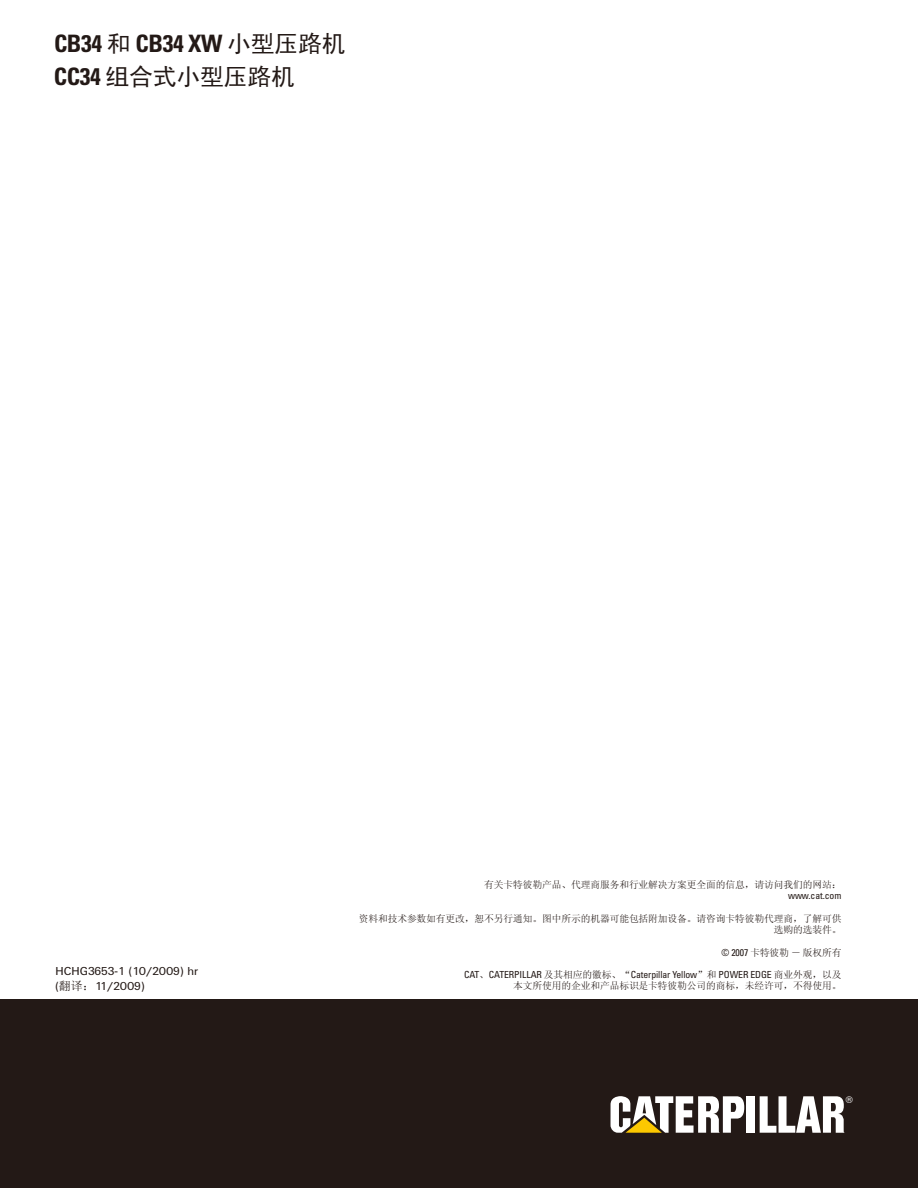
<style>
.page{position:relative;width:918px;height:1188px;background:#fff}
.page>*{position:absolute;margin:0;border:0;box-sizing:border-box;transform-origin:0 0}
.t1{font:700 condensed 24px "Univers";letter-spacing:-.015em;color:#231916}
.t2{font:24px "Sim Hei";letter-spacing:-.015em;color:#231916}
.t3{font:12px/15px "Univers DTC";letter-spacing:-.04em;color:#231916}
.t4{font:9.75px/11.2px "Sim Sun";letter-spacing:-.01em;color:#231916;text-align:right}
.t5{font:condensed 9.75px "Univers";letter-spacing:-.01em;color:#231916}
.t6{font:9.3px "Helvetica";color:#fff}
.s1{font-family:"Sim Hei";font-weight:400;font-stretch:normal}
.s2{font-family:"Univers";font-weight:700;font-stretch:condensed}
.s3{font-family:"Sim Sun"}
.s4{font-family:"Univers";font-stretch:condensed}
.s5{font-family:"Sim Sun";font-stretch:normal}
</style>
<div class="page">
<div style="left:0;top:999px;width:918px;height:189px;background:#231916"></div>
<div style="left:747px;top:1096px;width:8px;height:37px;background:#fff"></div>
<svg style="left:760px;top:1096px;width:85px;height:37px"></svg>
<svg style="left:610px;top:1096px;width:134px;height:37px"></svg>
<h1 class="t1" style="left:54px;top:29px;width:293px">CB34 <span class="s1">和</span> CB34 XW <span class="s1">小型压路机</span></h1>
<h1 class="t2" style="left:54px;top:65px;width:243px"><span class="s2">CC34</span> 组合式小型压路机</h1>
<p class="t3" style="left:56px;top:963px;width:144px">HCHG3653-1 (10/2009) hr (<span class="s3">翻译：</span>11/2009)</p>
<p class="t4" style="left:484px;top:879px;width:359px">有关卡特彼勒产品、代理商服务和行业解决方案更全面的信息，请访问我们的网站：</p>
<p class="t5" style="left:788px;top:890px;width:55px">www.cat.com</p>
<p class="t4" style="left:359px;top:913px;width:484px">资料和技术参数如有更改，恕不另行通知。图中所示的机器可能包括附加设备。请咨询卡特彼勒代理商，了解可供选购的选装件。</p>
<p class="t4" style="left:722px;top:947px;width:121px"><span class="s4">© 2007</span> 卡特彼勒－版权所有</p>
<p class="t5" style="left:464px;top:969px;width:379px">CAT<span class="s5">、</span>CATERPILLAR <span class="s5">及其相应的徽标、“</span>Caterpillar Yellow<span class="s5">”和</span> POWER EDGE <span class="s5">商业外观，以及</span></p>
<p class="t4" style="left:513px;top:980px;width:330px">本文所使用的企业和产品标识是卡特彼勒公司的商标，未经许可，不得使用。</p>
<p class="t6" style="left:846px;top:1093px;width:8px">®</p>
</div>
